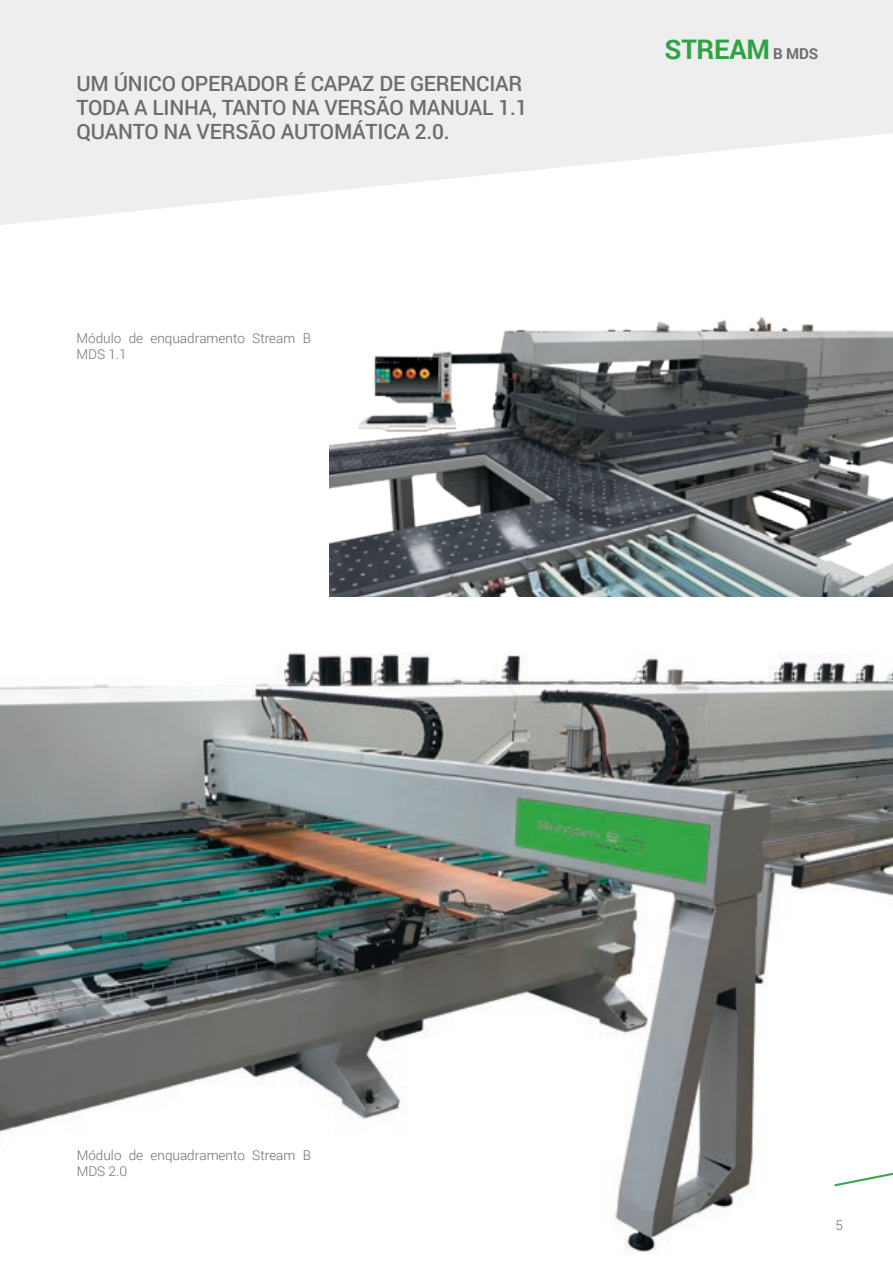
<style>
.page{position:relative;width:893px;height:1263px;background:#fff}
.page>*{position:absolute;margin:0;border:0;box-sizing:border-box;transform-origin:0 0}
.t1{font:700 27px "Roboto";letter-spacing:-.01em;color:#2da343}
._2_SOTTOTITOLO_ROSSO{font:500 21px/24px "Roboto";letter-spacing:-.01em;color:#6c6d70}
.t2{font:300 13.5px/16.2px "Roboto";color:#6c6d70}
.s1{font-size:15px;color:#6c6d70}
</style>
<div class="page">
<img style="left:1px;top:652px;width:892px;height:601px">
<svg style="left:0;top:0;width:893px;height:225px;fill:#eeeeef"></svg>
<img style="left:329px;top:317px;width:564px;height:279px">
<svg style="left:834px;top:1170px;width:59px;height:16px"></svg>
<p class="_2_SOTTOTITOLO_ROSSO" style="left:77px;top:71px;width:453px">UM ÚNICO OPERADOR É CAPAZ DE GERENCIAR<br>TODA A LINHA, TANTO NA VERSÃO MANUAL 1.1<br>QUANTO NA VERSÃO AUTOMÁTICA 2.0.</p>
<p class="t2" style="left:77px;top:329px;width:236px">Módulo de enquadramento Stream B<br>MDS 1.1</p>
<p class="t1" style="left:664px;top:30px;width:155px">STREAM <span class="s1">B MDS</span></p>
<p class="t2" style="left:77px;top:1146px;width:236px">Módulo de enquadramento Stream B<br>MDS 2.0</p>
<p class="t2" style="left:836px;top:1216px;width:9px">5</p>
</div>
